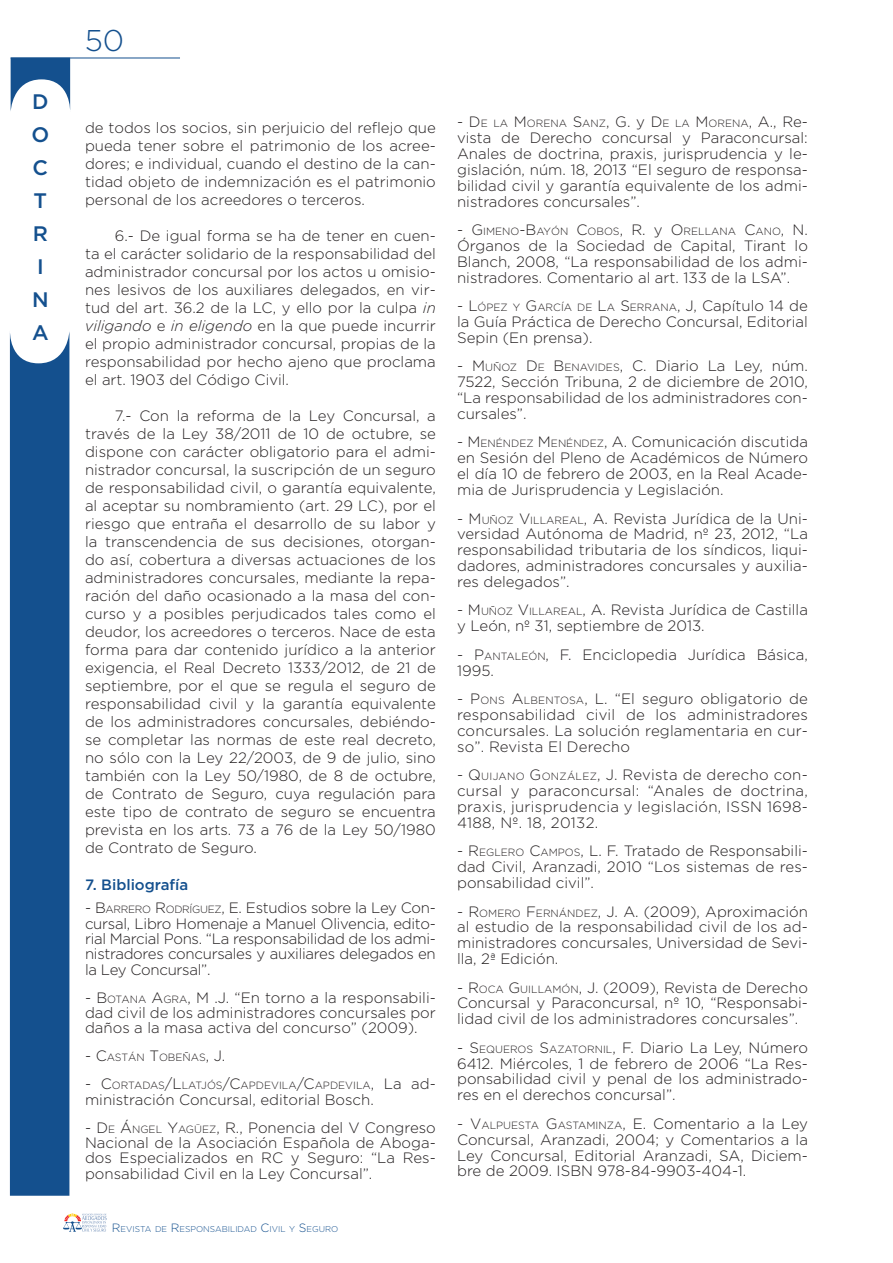
<style>
.page{position:relative;width:893px;height:1263px;background:#fff}
.page>*{position:absolute;margin:0;border:0;box-sizing:border-box;transform-origin:0 0}
.t1{font:300 30px "Gotham";color:#14508e}
.t2{font:500 21px/33px "Gotham";color:#14508e}
.t3{font:300 15px/15.8px "Gotham";color:#231f20;text-align:justify}
.t4{font:500 15px "Gotham";color:#14508e}
.t5{font:300 10.5px "Gotham";color:#231f20}
.t6{font:300 8.4px "Gotham";color:#14508e}
.s1{font-style:italic}
.s2{font-style:inherit}
.s3{font-size:10.5px}
.s4{font-size:15px}
.s5{font-size:12px}
</style>
<div class="page">
<hr style="left:11px;top:58px;width:169px;height:1px;background:#14508e">
<svg style="left:11px;top:58px;width:60px;height:52px"></svg>
<svg style="left:9px;top:333px;width:60px;height:863px;fill:#14508e"></svg>
<svg style="left:63px;top:1213px;width:44px;height:19px"></svg>
<h2 class="t2" style="left:31px;top:87px;width:19px">D<br>O<br>C<br>T<br>R<br>I<br>N<br>A</h2>
<h1 class="t1" style="left:85px;top:29px;width:41px">50</h1>
<p class="t3" style="left:85px;top:120px;width:352px;line-height:18px">de todos los socios, sin perjuicio del reflejo que pueda tener sobre el patrimonio de los acree&shy;dores; e individual, cuando el destino de la can&shy;tidad objeto de indemnización es el patrimonio personal de los acreedores o terceros.</p>
<p class="t3" style="left:85px;top:228px;width:352px;line-height:18px;text-indent:30px">6.- De igual forma se ha de tener en cuen&shy;ta el carácter solidario de la responsabilidad del administrador concursal por los actos u omisio&shy;nes lesivos de los auxiliares delegados, en vir&shy;tud del art. 36.2 de la LC, y ello por la culpa <span class="s1">in viligando</span> e <span class="s1">in eligendo</span> en la que puede incurrir el propio administrador concursal, propias de la responsabilidad por hecho ajeno que proclama el art. 1903 del Código Civil.</p>
<p class="t3" style="left:85px;top:408px;width:352px;line-height:18px;text-indent:30px">7.- Con la reforma de la Ley Concursal, a través de la Ley 38/2011 de 10 de octubre, se dispone con carácter obligatorio para el admi&shy;nistrador concursal, la suscripción de un seguro de responsabilidad civil, o garantía equivalente, al aceptar su nombramiento (art. 29 LC), por el riesgo que entraña el desarrollo de su labor y la transcendencia de sus decisiones, otorgan&shy;do así, cobertura a diversas actuaciones de los administradores concursales, mediante la repa&shy;ración del daño ocasionado a la masa del con&shy;curso y a posibles perjudicados tales como el deudor, los acreedores o terceros. Nace de esta forma para dar contenido jurídico a la anterior exigencia, el Real Decreto 1333/2012, de 21 de septiembre, por el que se regula el seguro de responsabilidad civil y la garantía equivalente de los administradores concursales, debiéndo&shy;se completar las normas de este real decreto, no sólo con la Ley 22/2003, de 9 de julio, sino también con la Ley 50/1980, de 8 de octubre, de Contrato de Seguro, cuya regulación para este tipo de contrato de seguro se encuentra prevista en los arts. 73 a 76 de la Ley 50/1980 de Contrato de Seguro.</p>
<p class="t4" style="left:85px;top:879px;width:105px">7. Bibliografía</p>
<p class="t3" style="left:85px;top:901px;width:352px;line-height:15.3px">- <span class="s2">B</span><span class="s3">ARRERO</span> <span class="s2">R</span><span class="s3">ODRÍGUEZ</span>, E. Estudios sobre la Ley Con&shy;cursal, Libro Homenaje a Manuel Olivencia, edito&shy;rial Marcial Pons. “La responsabilidad de los admi&shy;nistradores concursales y auxiliares delegados en la Ley Concursal”.</p>
<p class="t3" style="left:85px;top:991px;width:352px;line-height:15.3px">- <span class="s2">B</span><span class="s3">OTANA</span> <span class="s2">A</span><span class="s3">GRA</span><span class="s2">, M .J.</span> “En torno a la responsabili&shy;dad civil de los administradores concursales por daños a la masa activa del concurso” (2009).</p>
<p class="t5" style="left:85px;top:1054px;width:142px"><span class="s4">-</span> <span class="s4">C</span>ASTÁN <span class="s4">T</span>OBEÑAS<span class="s4">, J.</span></p>
<p class="t5" style="left:85px;top:1082px;width:352px"><span class="s4">-</span> <span class="s4">C</span>ORTADAS<span class="s4">/L</span>LATJÓS<span class="s4">/C</span>APDEVILA<span class="s4">/C</span>APDEVILA<span class="s4">, La ad-</span></p>
<p class="t3" style="left:85px;top:1092px;width:290px">ministración Concursal, editorial Bosch.</p>
<p class="t3" style="left:85px;top:1121px;width:352px;line-height:15.3px">- <span class="s2">D</span><span class="s3">E</span> <span class="s2">Á</span><span class="s3">NGEL</span> <span class="s2">Y</span><span class="s3">AGÜEZ</span>, R., Ponencia del V Congreso Nacional de la Asociación Española de Aboga&shy;dos Especializados en RC y Seguro: “La Res&shy;ponsabilidad Civil en la Ley Concursal”.</p>
<p class="t6" style="left:112px;top:1226px;width:228px"><span class="s5">R</span>EVISTA DE <span class="s5">R</span>ESPONSABILIDAD <span class="s5">C</span>IVIL Y <span class="s5">S</span>EGURO</p>
<p class="t5" style="left:457px;top:120px;width:352px"><span class="s4">-</span> <span class="s4">D</span>E LA <span class="s4">M</span>ORENA <span class="s4">S</span>ANZ<span class="s4">, G. y</span> <span class="s4">D</span>E LA <span class="s4">M</span>ORENA<span class="s4">, A., Re-</span></p>
<p class="t3" style="left:457px;top:131px;width:352px">vista de Derecho concursal y Paraconcursal:<br>Anales de doctrina, praxis, jurisprudencia y le&shy;gislación, núm. 18, 2013 “El seguro de responsa&shy;bilidad civil y garantía equivalente de los admi&shy;nistradores concursales”.</p>
<p class="t5" style="left:457px;top:228px;width:352px"><span class="s4">-</span> <span class="s4">G</span>IMENO<span class="s4">-B</span>AYÓN <span class="s4">C</span>OBOS<span class="s4">, R.</span> <span class="s4">y</span> <span class="s4">O</span>RELLANA <span class="s4">C</span>ANO<span class="s4">, N</span><span class="s4">.</span></p>
<p class="t3" style="left:457px;top:239px;width:352px">Órganos de la Sociedad de Capital, Tirant lo Blanch, 2008, “La responsabilidad de los admi&shy;nistradores. Comentario al art. 133 de la LSA”.</p>
<p class="t5" style="left:457px;top:304px;width:352px"><span class="s4">-</span> <span class="s4">L</span>ÓPEZ Y <span class="s4">G</span>ARCÍA DE <span class="s4">L</span>A <span class="s4">S</span>ERRANA<span class="s4">, J, Capítulo 14 de</span></p>
<p class="t3" style="left:457px;top:315px;width:352px">la Guía Práctica de Derecho Concursal, Editorial<br>Sepin (En prensa).</p>
<p class="t3" style="left:457px;top:359px;width:352px">- <span class="s2">M</span><span class="s3">UÑOZ</span> <span class="s2">D</span><span class="s3">E</span> <span class="s2">B</span><span class="s3">ENAVIDES</span>, C. Diario La Ley, núm.<br>7522, Sección Tribuna, 2 de diciembre de 2010, “La responsabilidad de los administradores con&shy;cursales”.</p>
<p class="t3" style="left:457px;top:435px;width:352px">- <span class="s2">M</span><span class="s3">ENÉNDEZ</span> <span class="s2">M</span><span class="s3">ENÉNDEZ</span>, A. Comunicación discutida en Sesión del Pleno de Académicos de Número el día 10 de febrero de 2003, en la Real Acade&shy;mia de Jurisprudencia y Legislación.</p>
<p class="t3" style="left:457px;top:511px;width:352px">- <span class="s2">M</span><span class="s3">UÑOZ</span> <span class="s2">V</span><span class="s3">ILLAREAL</span>, A. Revista Jurídica de la Uni&shy;versidad Autónoma de Madrid, nº 23, 2012, “La responsabilidad tributaria de los síndicos, liqui&shy;dadores, administradores concursales y auxilia&shy;res delegados”.</p>
<p class="t3" style="left:457px;top:603px;width:352px">- <span class="s2">M</span><span class="s3">UÑOZ</span> <span class="s2">V</span><span class="s3">ILLAREAL</span>, A. Revista Jurídica de Castilla y León, nº 31, septiembre de 2013.</p>
<p class="t3" style="left:457px;top:648px;width:352px">- <span class="s2">P</span><span class="s3">ANTALEÓN</span><span class="s2">, F</span>. Enciclopedia Jurídica Básica,<br>1995.</p>
<p class="t3" style="left:457px;top:692px;width:352px">- <span class="s2">P</span><span class="s3">ONS</span> <span class="s2">A</span><span class="s3">LBENTOSA</span>, L. “El seguro obligatorio de responsabilidad civil de los administradores concursales. La solución reglamentaria en cur&shy;so”. Revista El Derecho</p>
<p class="t3" style="left:457px;top:768px;width:352px">- <span class="s2">Q</span><span class="s3">UIJANO</span> <span class="s2">G</span><span class="s3">ONZÁLEZ</span>, J. Revista de derecho con&shy;cursal y paraconcursal: “Anales de doctrina, praxis, jurisprudencia y legislación, ISSN 1698- 4188, Nº. 18, 20132.</p>
<p class="t3" style="left:457px;top:844px;width:352px">- <span class="s2">R</span><span class="s3">EGLERO</span> <span class="s2">C</span><span class="s3">AMPOS</span><span class="s2">, L. F.</span> Tratado de Responsabili&shy;dad Civil, Aranzadi, 2010 “Los sistemas de res&shy;ponsabilidad civil”.</p>
<p class="t3" style="left:457px;top:904px;width:352px">- <span class="s2">R</span><span class="s3">OMERO</span> <span class="s2">F</span><span class="s3">ERNÁNDEZ</span><span class="s2">, J. A</span>. (2009), Aproximación al estudio de la responsabilidad civil de los ad&shy;ministradores concursales, Universidad de Sevi&shy;lla, 2ª Edición.</p>
<p class="t3" style="left:457px;top:980px;width:352px">- <span class="s2">R</span><span class="s3">OCA</span> <span class="s2">G</span><span class="s3">UILLAMÓN</span><span class="s2">, J.</span> (2009), Revista de Derecho Concursal y Paraconcursal, nº 10, “Responsabi&shy;lidad civil de los administradores concursales”.</p>
<p class="t3" style="left:457px;top:1041px;width:352px">- <span class="s2">S</span><span class="s3">EQUEROS</span> <span class="s2">S</span><span class="s3">AZATORNIL</span>, F. Diario La Ley, Número 6412. Miércoles, 1 de febrero de 2006 “La Res&shy;ponsabilidad civil y penal de los administrado&shy;res en el derechos concursal”.</p>
<p class="t3" style="left:457px;top:1117px;width:352px">- <span class="s2">V</span><span class="s3">ALPUESTA</span> <span class="s2">G</span><span class="s3">ASTAMINZA</span>, E. Comentario a la Ley Concursal, Aranzadi, 2004; y Comentarios a la Ley Concursal, Editorial Aranzadi, SA, Diciem&shy;bre de 2009. ISBN 978-84-9903-404-1.</p>
</div>
